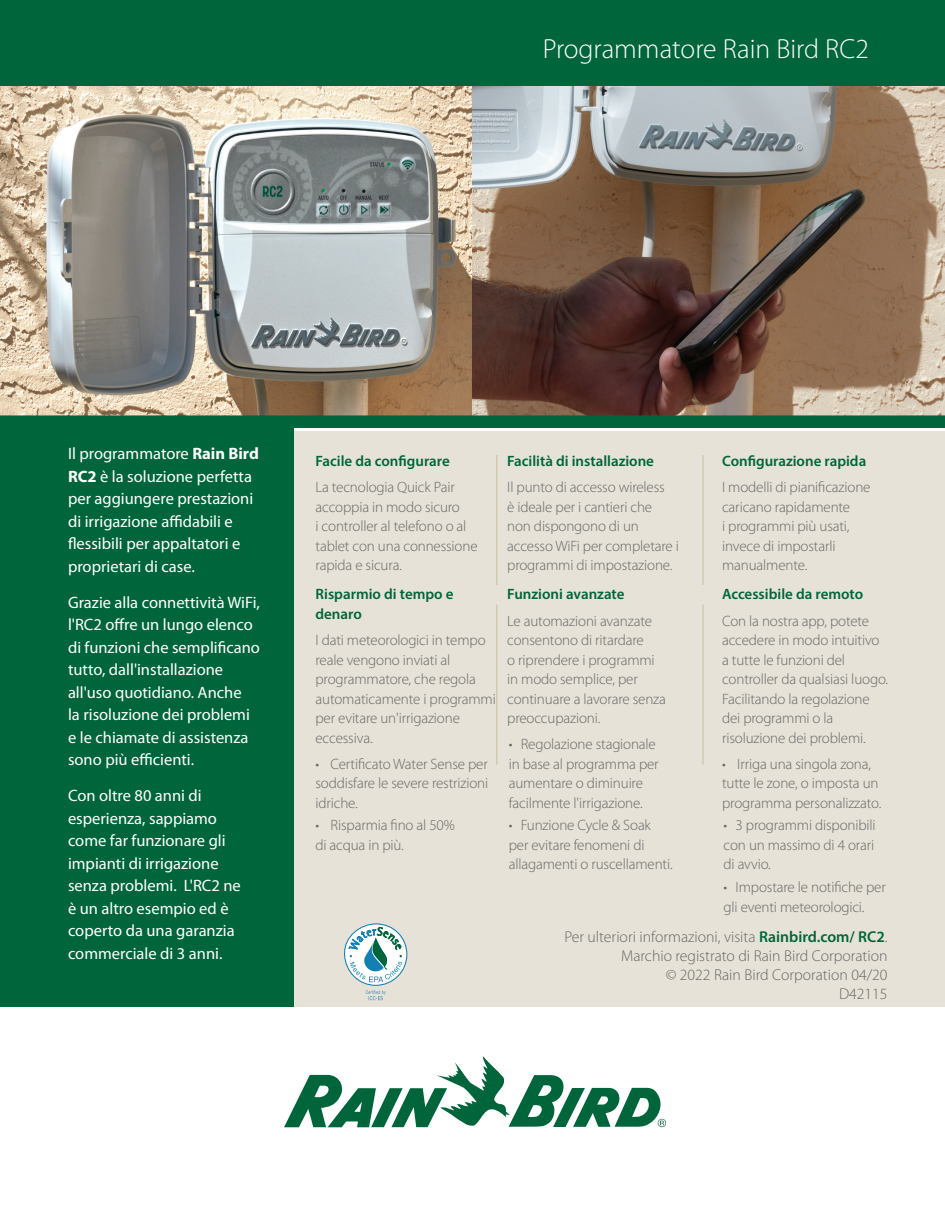
<style>
.page{position:relative;width:945px;height:1215px;background:#fff}
.page>*{position:absolute;margin:0;border:0;box-sizing:border-box;transform-origin:0 0}
.t1{font:300 27.75px "Myriad Pro";color:#fff}
.t2{font:16.5px/22.5px "Myriad Pro";color:#fff}
.t3{font:300 15.75px/18.9px "Myriad Pro";color:#666;text-align:right}
.t4{font:300 15px/19.5px "Myriad Pro";letter-spacing:-.01em;color:#666}
.t5{font:600 15px/19.5px "Myriad Pro";color:#00653a}
.s1{font-weight:700}
.s2{font-weight:600;color:#00653a}
</style>
<div class="page">
<div style="left:0;top:0;width:945px;height:86px;background:#00653a"></div>
<div style="left:0;top:431px;width:945px;height:576px;background:#e6e2d7"></div>
<hr style="left:496px;top:455px;width:1px;height:130px;background:#ccc3a7">
<hr style="left:496px;top:604px;width:1px;height:161px;background:#ccc3a7">
<hr style="left:702px;top:455px;width:2px;height:130px;background:#ccc3a7">
<hr style="left:702px;top:604px;width:2px;height:161px;background:#ccc3a7">
<svg style="left:284px;top:1056px;width:382px;height:71px"></svg>
<img style="left:0;top:86px;width:945px;height:329px">
<div style="left:0;top:428px;width:293px;height:579px;background:#00653a"></div>
<div style="left:0;top:415px;width:945px;height:13px;background:#00653a"></div>
<svg style="left:344px;top:923px;width:64px;height:77px"></svg>
<h1 class="t1" style="left:543px;top:32px;width:328px">Programmatore Rain Bird RC2</h1>
<p class="t2" style="left:68px;top:442px;width:192px">Il programmatore <span class="s1">Rain Bird<br>RC2</span> è la soluzione perfetta per aggiungere prestazioni di irrigazione affidabili e flessibili per appaltatori e proprietari di case.</p>
<p class="t2" style="left:68px;top:591px;width:193px">Grazie alla connettività WiFi, l'RC2 offre un lungo elenco di funzioni che semplificano tutto, dall'installazione all'uso quotidiano. Anche<br>la risoluzione dei problemi e le chiamate di assistenza sono più efficienti.</p>
<p class="t2" style="left:68px;top:784px;width:174px">Con oltre 80 anni di esperienza, sappiamo come far funzionare gli impianti di irrigazione senza problemi. L'RC2 ne è un altro esempio ed è coperto da una garanzia commerciale di 3 anni.</p>
<p class="t5" style="left:316px;top:451px;width:136px">Facile da configurare</p>
<p class="t4" style="left:316px;top:478px;width:164px">La tecnologia Quick Pair accoppia in modo sicuro<br>i controller al telefono o al tablet con una connessione rapida e sicura.</p>
<p class="t5" style="left:316px;top:584px;width:140px">Risparmio di tempo e denaro</p>
<p class="t4" style="left:316px;top:630px;width:182px">I dati meteorologici in tempo reale vengono inviati al programmatore, che regola automaticamente i programmi per evitare un'irrigazione eccessiva.</p>
<p class="t4" style="left:316px;top:754px;width:174px;text-align:justify">• Certificato Water Sense per soddisfare le severe restrizioni idriche.</p>
<p class="t4" style="left:316px;top:816px;width:141px">• Risparmia fino al 50% di acqua in più.</p>
<p class="t5" style="left:507px;top:451px;width:148px">Facilità di installazione</p>
<p class="t4" style="left:507px;top:478px;width:173px">Il punto di accesso wireless<br>è ideale per i cantieri che non dispongono di un accesso WiFi per completare i programmi di impostazione.</p>
<p class="t5" style="left:507px;top:584px;width:119px">Funzioni avanzate</p>
<p class="t4" style="left:507px;top:611px;width:160px">Le automazioni avanzate consentono di ritardare<br>o riprendere i programmi in modo semplice, per continuare a lavorare senza preoccupazioni.</p>
<p class="t4" style="left:509px;top:734px;width:151px">• Regolazione stagionale in base al programma per aumentare o diminuire facilmente l'irrigazione.</p>
<p class="t4" style="left:509px;top:816px;width:165px">• Funzione Cycle &amp; Soak per evitare fenomeni di allagamenti o ruscellamenti.</p>
<p class="t5" style="left:722px;top:451px;width:146px">Configurazione rapida</p>
<p class="t4" style="left:722px;top:478px;width:150px">I modelli di pianificazione caricano rapidamente<br>i programmi più usati, invece di impostarli manualmente.</p>
<p class="t5" style="left:722px;top:584px;width:143px">Accessibile da remoto</p>
<p class="t4" style="left:722px;top:611px;width:168px">Con la nostra app, potete accedere in modo intuitivo a tutte le funzioni del controller da qualsiasi luogo.<br>Facilitando la regolazione dei programmi o la risoluzione dei problemi.</p>
<p class="t4" style="left:722px;top:754px;width:161px">• Irriga una singola zona, tutte le zone, o imposta un programma personalizzato.</p>
<p class="t4" style="left:724px;top:816px;width:154px;text-align:justify">• 3 programmi disponibili con un massimo di 4 orari di avvio.</p>
<p class="t4" style="left:724px;top:877px;width:164px">• Impostare le notifiche per gli eventi meteorologici.</p>
<p class="t3" style="left:564px;top:927px;width:325px">Per ulteriori informazioni, visita <span class="s2">Rainbird.com/ RC2</span>.<br>Marchio registrato di Rain Bird Corporation<br>© 2022 Rain Bird Corporation 04/20<br>D42115</p>
</div>
